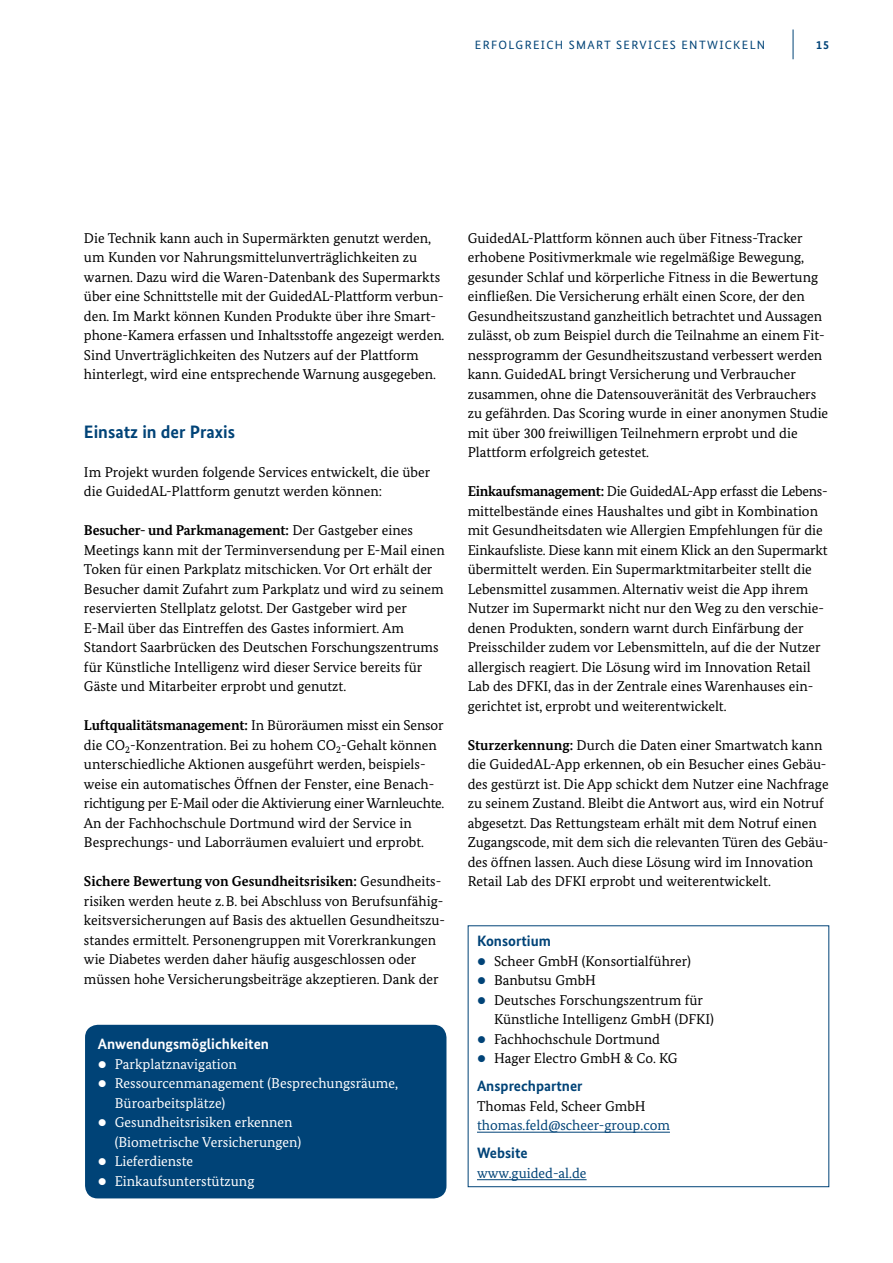
<style>
.page{position:relative;width:893px;height:1263px;background:#fff}
.page>*{position:absolute;margin:0;border:0;box-sizing:border-box;transform-origin:0 0}
.t1{font:700 18px "Bundes Sans";color:#004377}
.t2{font:700 15px "Bundes Sans";color:#004377}
.t3{font:700 15px "Bundes Sans";color:#fff}
.t4{font:14.25px/19.5px "Bundes Serif";color:#000}
.t5{font:14.25px/19.5px "Bundes Serif";color:#fff}
.t6{font:14.25px "Bundes Serif";color:#004377}
.t7{font:12px "Bundes Sans";letter-spacing:.11em;color:#004377}
.t8{font:700 12px "Bundes Sans";color:#004377}
.s1{font-weight:700}
.s2{color:#004377}
</style>
<div class="page">
<svg style="left:793px;top:30px;width:1px;height:29px"></svg>
<hr style="left:477px;top:1132px;width:193px;height:1px;background:#004377">
<hr style="left:477px;top:1179px;width:110px;height:1px;background:#004377">
<div style="left:85px;top:1025px;width:361px;height:173px;background:#004377;border-radius:13px"></div>
<p class="t7" style="left:475px;top:37px;width:292px">ERFOLGREICH SMART SERVICES ENTWICKELN</p>
<p class="t8" style="left:816px;top:37px;width:15px">15</p>
<p class="t4" style="left:84px;top:228px;width:361px">Die Technik kann auch in Supermärkten genutzt werden, um Kunden vor Nahrungsmittelunverträglichkeiten zu warnen. Dazu wird die Waren-Datenbank des Supermarkts über eine Schnittstelle mit der GuidedAL-Plattform verbun&shy;den. Im Markt können Kunden Produkte über ihre Smart&shy;phone-Kamera erfassen und Inhaltsstoffe angezeigt werden.<br>Sind Unverträglichkeiten des Nutzers auf der Plattform hinterlegt, wird eine entsprechende Warnung ausgegeben.</p>
<h3 class="t1" style="left:84px;top:421px;width:153px">Einsatz in der Praxis</h3>
<p class="t4" style="left:84px;top:462px;width:348px">Im Projekt wurden folgende Services entwickelt, die über die GuidedAL-Plattform genutzt werden können:</p>
<p class="t4" style="left:84px;top:521px;width:362px"><span class="s1">Besucher- und Parkmanagement:</span> Der Gastgeber eines Meetings kann mit der Terminversendung per E-Mail einen Token für einen Parkplatz mitschicken. Vor Ort erhält der Besucher damit Zufahrt zum Parkplatz und wird zu seinem reservierten Stellplatz gelotst. Der Gastgeber wird per E-Mail über das Eintreffen des Gastes informiert. Am Standort Saarbrücken des Deutschen Forschungszentrums für Künstliche Intelligenz wird dieser Service bereits für Gäste und Mitarbeiter erprobt und genutzt.</p>
<p class="t4" style="left:84px;top:716px;width:361px"><span class="s1">Luftqualitätsmanagement:</span> In Büroräumen misst ein Sensor die CO<sub>2</sub>-Konzentration. Bei zu hohem CO<sub>2</sub>-Gehalt können unterschiedliche Aktionen ausgeführt werden, beispiels&shy;weise ein automatisches Öffnen der Fenster, eine Benach&shy;richtigung per E-Mail oder die Aktivierung einer Warnleuchte.<br>An der Fachhochschule Dortmund wird der Service in Besprechungs- und Laborräumen evaluiert und erprobt.</p>
<p class="t4" style="left:84px;top:872px;width:363px"><span class="s1">Sichere Bewertung von Gesundheitsrisiken:</span> Gesundheits&shy;risiken werden heute z. B. bei Abschluss von Berufsunfähig&shy;keitsversicherungen auf Basis des aktuellen Gesundheitszu&shy;standes ermittelt. Personengruppen mit Vorerkrankungen wie Diabetes werden daher häufig ausgeschlossen oder müssen hohe Versicherungsbeiträge akzeptieren. Dank der</p>
<h4 class="t3" style="left:98px;top:1035px;width:173px">Anwendungsmöglichkeiten</h4>
<p class="t5" style="left:98px;top:1054px;width:141px">• Parkplatznavigation</p>
<p class="t5" style="left:115px;top:1073px;width:285px;text-indent:-17px">• Ressourcenmanagement (Besprechungsräume,<br>Büroarbeitsplätze)</p>
<p class="t5" style="left:115px;top:1112px;width:188px;text-indent:-17px">• Gesundheitsrisiken erkennen (Biometrische Versicherungen)</p>
<p class="t5" style="left:98px;top:1151px;width:97px">• Lieferdienste</p>
<p class="t5" style="left:98px;top:1171px;width:158px">• Einkaufsunterstützung</p>
<p class="t4" style="left:468px;top:228px;width:362px">GuidedAL-Plattform können auch über Fitness-Tracker erhobene Positivmerkmale wie regelmäßige Bewegung, gesunder Schlaf und körperliche Fitness in die Bewertung einfließen. Die Versicherung erhält einen Score, der den Gesundheitszustand ganzheitlich betrachtet und Aussagen zulässt, ob zum Beispiel durch die Teilnahme an einem Fit&shy;nessprogramm der Gesundheitszustand verbessert werden kann. GuidedAL bringt Versicherung und Verbraucher zusammen, ohne die Datensouveränität des Verbrauchers zu gefährden. Das Scoring wurde in einer anonymen Studie mit über 300 freiwilligen Teilnehmern erprobt und die Plattform erfolgreich getestet.</p>
<p class="t4" style="left:468px;top:482px;width:361px"><span class="s1">Einkaufsmanagement:</span> Die GuidedAL-App erfasst die Lebens&shy;mittelbestände eines Haushaltes und gibt in Kombination mit Gesundheitsdaten wie Allergien Empfehlungen für die Einkaufsliste. Diese kann mit einem Klick an den Supermarkt übermittelt werden. Ein Supermarktmitarbeiter stellt die Lebensmittel zusammen. Alternativ weist die App ihrem Nutzer im Supermarkt nicht nur den Weg zu den verschie&shy;denen Produkten, sondern warnt durch Einfärbung der Preisschilder zudem vor Lebensmitteln, auf die der Nutzer allergisch reagiert. Die Lösung wird im Innovation Retail Lab des DFKI, das in der Zentrale eines Warenhauses ein&shy;gerichtet ist, erprobt und weiterentwickelt.</p>
<p class="t4" style="left:468px;top:735px;width:362px"><span class="s1">Sturzerkennung:</span> Durch die Daten einer Smartwatch kann die GuidedAL-App erkennen, ob ein Besucher eines Gebäu&shy;des gestürzt ist. Die App schickt dem Nutzer eine Nachfrage zu seinem Zustand. Bleibt die Antwort aus, wird ein Notruf abgesetzt. Das Rettungsteam erhält mit dem Notruf einen Zugangscode, mit dem sich die relevanten Türen des Gebäu&shy;des öffnen lassen. Auch diese Lösung wird im Innovation Retail Lab des DFKI erprobt und weiterentwickelt.</p>
<p class="t2" style="left:477px;top:932px;width:75px">Konsortium</p>
<p class="t4" style="left:477px;top:951px;width:215px"><span class="s2">•</span> Scheer GmbH (Konsortialführer)</p>
<p class="t4" style="left:477px;top:970px;width:120px"><span class="s2">•</span> Banbutsu GmbH</p>
<p class="t4" style="left:494px;top:990px;width:221px;text-indent:-17px"><span class="s2">•</span> Deutsches Forschungszentrum für<br>Künstliche Intelligenz GmbH (DFKI)</p>
<p class="t4" style="left:477px;top:1029px;width:185px"><span class="s2">•</span> Fachhochschule Dortmund</p>
<p class="t4" style="left:477px;top:1048px;width:202px"><span class="s2">•</span> Hager Electro GmbH &amp; Co. KG</p>
<p class="t2" style="left:477px;top:1077px;width:107px">Ansprechpartner</p>
<p class="t4" style="left:477px;top:1096px;width:170px">Thomas Feld, Scheer GmbH</p>
<p class="t6" style="left:477px;top:1117px;width:194px">thomas.feld@scheer-group.com</p>
<p class="t2" style="left:477px;top:1144px;width:52px">Website</p>
<p class="t6" style="left:477px;top:1164px;width:111px">www.guided-al.de</p>
</div>
